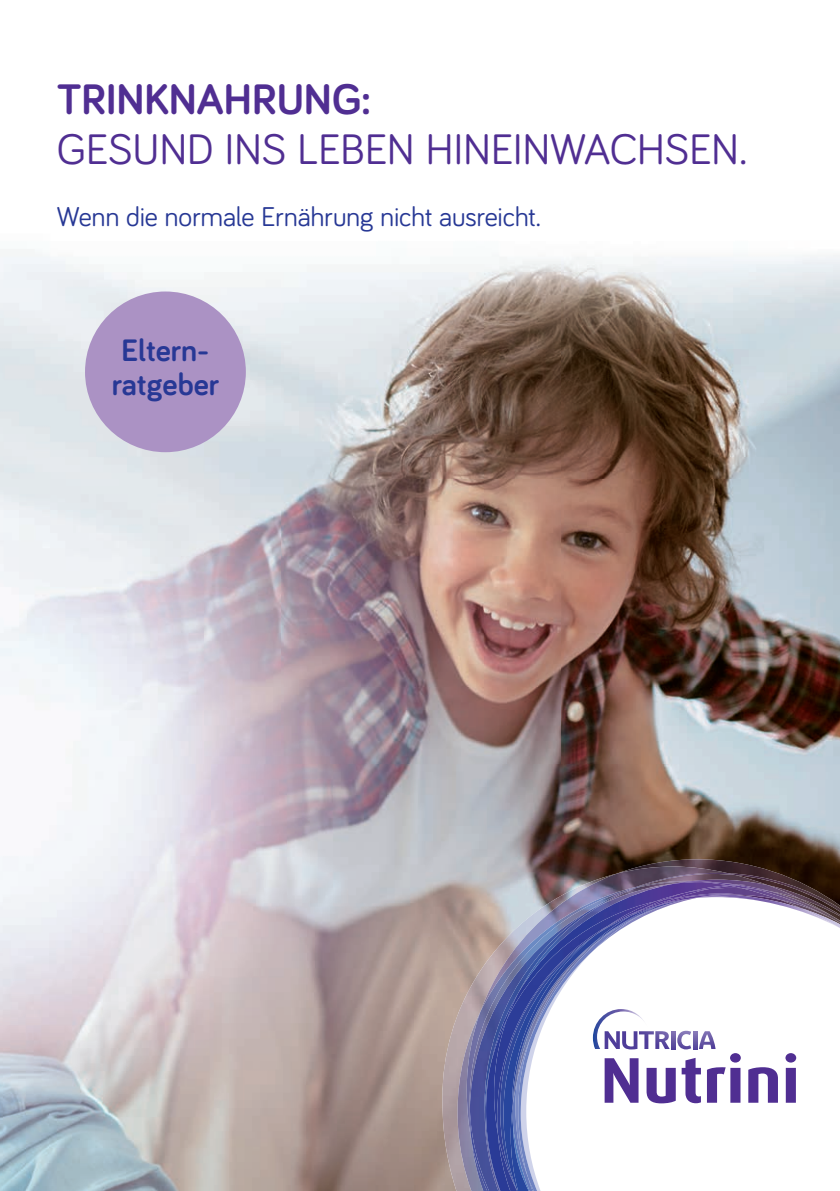
<style>
.page{position:relative;width:840px;height:1191px;background:#fff}
.page>*{position:absolute;margin:0;border:0;box-sizing:border-box;transform-origin:0 0}
.t1{font:44px "Bariol";letter-spacing:-.005em;color:#502e92}
.t2{font:700 44px "Bariol";color:#502e92}
.t3{font:700 32px/34px "Bariol";color:#273895;text-align:center}
.t4{font:28px "Bariol";letter-spacing:-.01em;color:#273895}
</style>
<div class="page">
<img style="left:0;top:249px;width:839px;height:515px">
<img style="left:210px;top:764px;width:629px;height:142px">
<img style="left:0;top:764px;width:210px;height:427px">
<img style="left:209px;top:977px;width:233px;height:214px">
<div style="left:85px;top:291px;width:161px;height:161px;background:#ab92c4;border-radius:50%"></div>
<img style="left:442px;top:873px;width:38px;height:318px">
<img style="left:457px;top:1011px;width:12px;height:180px">
<svg style="left:839px;top:916px;width:1px;height:12px"></svg>
<img style="left:665px;top:859px;width:32px;height:2px">
<img style="left:480px;top:866px;width:247px;height:20px">
<img style="left:466px;top:886px;width:40px;height:255px">
<img style="left:727px;top:873px;width:112px;height:12px">
<img style="left:636px;top:874px;width:67px;height:8px">
<img style="left:469px;top:912px;width:15px;height:197px">
<img style="left:469px;top:1109px;width:15px;height:82px">
<img style="left:484px;top:1114px;width:1px;height:77px">
<img style="left:484px;top:904px;width:10px;height:210px">
<img style="left:799px;top:885px;width:40px;height:4px">
<img style="left:692px;top:879px;width:107px;height:9px">
<img style="left:674px;top:881px;width:12px;height:1px">
<img style="left:686px;top:881px;width:33px;height:1px">
<img style="left:828px;top:922px;width:11px;height:3px">
<img style="left:814px;top:889px;width:25px;height:33px">
<img style="left:741px;top:888px;width:86px;height:28px">
<img style="left:494px;top:901px;width:12px;height:91px">
<img style="left:741px;top:882px;width:28px;height:9px">
<img style="left:506px;top:882px;width:235px;height:52px">
<img style="left:684px;top:885px;width:46px;height:8px">
<img style="left:702px;top:882px;width:53px;height:7px">
<svg style="left:727px;top:884px;width:18px;height:2px"></svg>
<img style="left:485px;top:1019px;width:15px;height:172px">
<img style="left:490px;top:992px;width:10px;height:74px">
<img style="left:500px;top:936px;width:3px;height:255px">
<img style="left:503px;top:934px;width:8px;height:257px">
<img style="left:510px;top:1111px;width:1px;height:80px">
<svg style="left:511px;top:896px;width:229px;height:295px"></svg>
<svg style="left:748px;top:1067px;width:29px;height:35px"></svg>
<svg style="left:785px;top:1053px;width:10px;height:49px"></svg>
<h1 class="t2" style="left:57px;top:69px;width:316px">TRINKNAHRUNG:</h1>
<h1 class="t1" style="left:57px;top:119px;width:691px">GESUND INS LEBEN HINEINWACHSEN.</h1>
<p class="t4" style="left:57px;top:198px;width:485px">Wenn die normale Ernährung nicht ausreicht.</p>
<p class="t3" style="left:112px;top:332px;width:109px">Eltern&shy;ratgeber</p>
</div>
